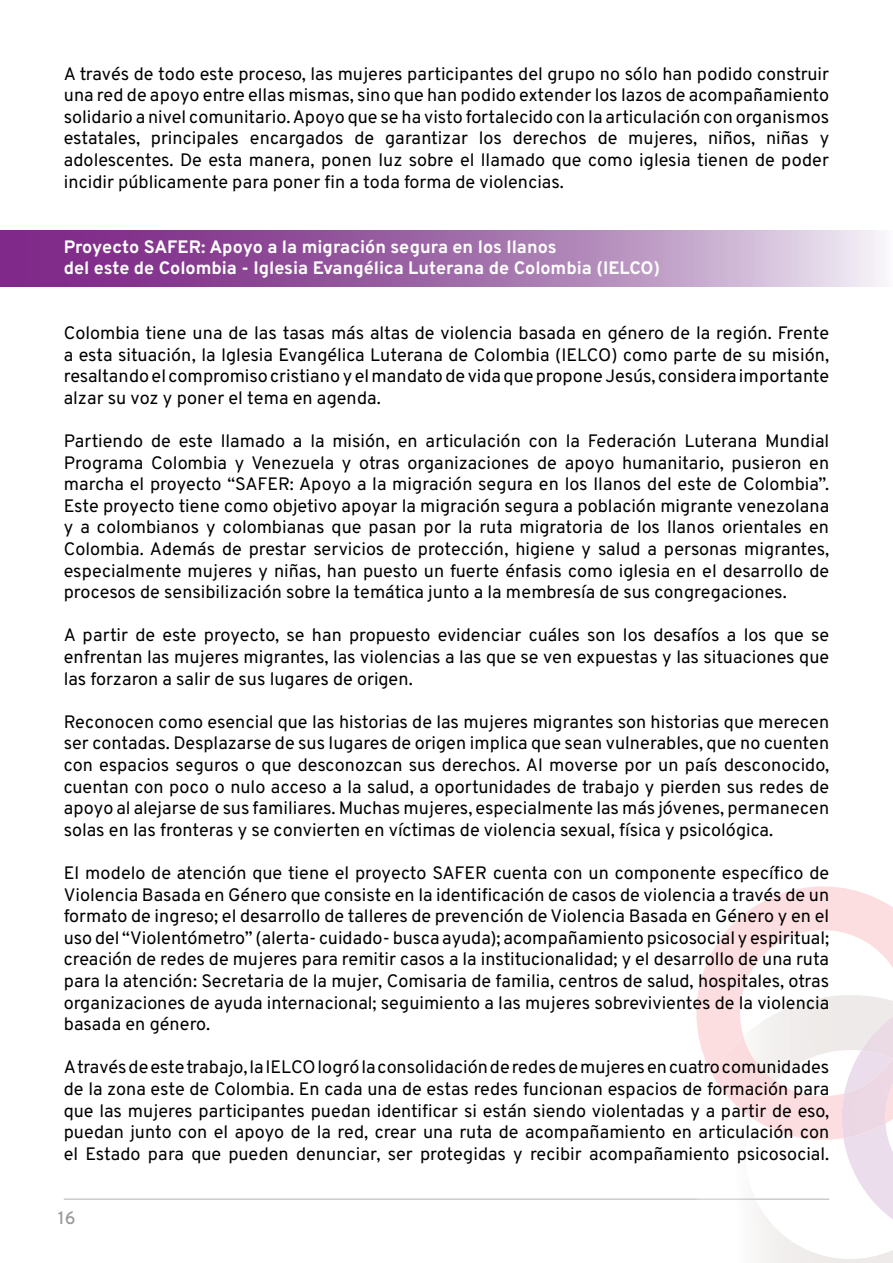
<style>
.page{position:relative;width:893px;height:1263px;background:#fff}
.page>*{position:absolute;margin:0;border:0;box-sizing:border-box;transform-origin:0 0}
.t1{font:18px/21.6px "Overpass";color:#000;text-align:justify}
.t2{font:700 18px/21.6px "Overpass";color:#fff}
.t3{font:500 18px "Overpass";color:#999}
</style>
<div class="page">
<hr style="left:64px;top:1198px;width:765px;height:2px;background:#ccc">
<img style="left:737px;top:1198px;width:25px;height:65px">
<img style="left:724px;top:1198px;width:13px;height:1px">
<img style="left:711px;top:1198px;width:13px;height:1px">
<img style="left:698px;top:1198px;width:13px;height:1px">
<svg style="left:774px;top:1226px;width:13px;height:12px"></svg>
<svg style="left:696px;top:886px;width:197px;height:254px"></svg>
<img style="left:724px;top:1042px;width:38px;height:76px">
<img style="left:761px;top:1069px;width:13px;height:30px">
<img style="left:712px;top:1056px;width:13px;height:37px">
<svg style="left:736px;top:1036px;width:10px;height:7px"></svg>
<svg style="left:843px;top:991px;width:50px;height:229px"></svg>
<img style="left:841px;top:993px;width:52px;height:145px">
<img style="left:892px;top:1006px;width:1px;height:59px">
<svg style="left:1px;top:230px;width:882px;height:56px;background:#a673af"></svg>
<p class="t1" style="left:64px;top:62px;width:767px">A través de todo este proceso, las mujeres participantes del grupo no sólo han podido construir una red de apoyo entre ellas mismas, sino que han podido extender los lazos de acompañamiento solidario a nivel comunitario. Apoyo que se ha visto fortalecido con la articulación con organismos estatales, principales encargados de garantizar los derechos de mujeres, niños, niñas y adolescentes. De esta manera, ponen luz sobre el llamado que como iglesia tienen de poder incidir públicamente para poner fin a toda forma de violencias.</p>
<p class="t2" style="left:64px;top:235px;width:598px">Proyecto SAFER: Apoyo a la migración segura en los llanos<br>del este de Colombia - Iglesia Evangélica Luterana de Colombia (IELCO)</p>
<p class="t1" style="left:64px;top:321px;width:767px">Colombia tiene una de las tasas más altas de violencia basada en género de la región. Frente a esta situación, la Iglesia Evangélica Luterana de Colombia (IELCO) como parte de su misión, resaltando el compromiso cristiano y el mandato de vida que propone Jesús, considera importante alzar su voz y poner el tema en agenda.</p>
<p class="t1" style="left:64px;top:429px;width:767px">Partiendo de este llamado a la misión, en articulación con la Federación Luterana Mundial Programa Colombia y Venezuela y otras organizaciones de apoyo humanitario, pusieron en marcha el proyecto “SAFER: Apoyo a la migración segura en los llanos del este de Colombia”.<br>Este proyecto tiene como objetivo apoyar la migración segura a población migrante venezolana y a colombianos y colombianas que pasan por la ruta migratoria de los llanos orientales en Colombia. Además de prestar servicios de protección, higiene y salud a personas migrantes, especialmente mujeres y niñas, han puesto un fuerte énfasis como iglesia en el desarrollo de procesos de sensibilización sobre la temática junto a la membresía de sus congregaciones.</p>
<p class="t1" style="left:64px;top:624px;width:767px">A partir de este proyecto, se han propuesto evidenciar cuáles son los desafíos a los que se enfrentan las mujeres migrantes, las violencias a las que se ven expuestas y las situaciones que las forzaron a salir de sus lugares de origen.</p>
<p class="t1" style="left:64px;top:710px;width:767px">Reconocen como esencial que las historias de las mujeres migrantes son historias que merecen ser contadas. Desplazarse de sus lugares de origen implica que sean vulnerables, que no cuenten con espacios seguros o que desconozcan sus derechos. Al moverse por un país desconocido, cuentan con poco o nulo acceso a la salud, a oportunidades de trabajo y pierden sus redes de apoyo al alejarse de sus familiares. Muchas mujeres, especialmente las más jóvenes, permanecen solas en las fronteras y se convierten en víctimas de violencia sexual, física y psicológica.</p>
<p class="t1" style="left:64px;top:861px;width:767px">El modelo de atención que tiene el proyecto SAFER cuenta con un componente específico de Violencia Basada en Género que consiste en la identificación de casos de violencia a través de un formato de ingreso; el desarrollo de talleres de prevención de Violencia Basada en Género y en el uso del “Violentómetro” (alerta- cuidado- busca ayuda); acompañamiento psicosocial y espiritual; creación de redes de mujeres para remitir casos a la institucionalidad; y el desarrollo de una ruta para la atención: Secretaria de la mujer, Comisaria de familia, centros de salud, hospitales, otras organizaciones de ayuda internacional; seguimiento a las mujeres sobrevivientes de la violencia basada en género.</p>
<p class="t1" style="left:64px;top:1056px;width:767px">A través de este trabajo, la IELCO logró la consolidación de redes de mujeres en cuatro comunidades de la zona este de Colombia. En cada una de estas redes funcionan espacios de formación para que las mujeres participantes puedan identificar si están siendo violentadas y a partir de eso, puedan junto con el apoyo de la red, crear una ruta de acompañamiento en articulación con el Estado para que pueden denunciar, ser protegidas y recibir acompañamiento psicosocial.</p>
<p class="t3" style="left:58px;top:1203px;width:19px">16</p>
</div>
